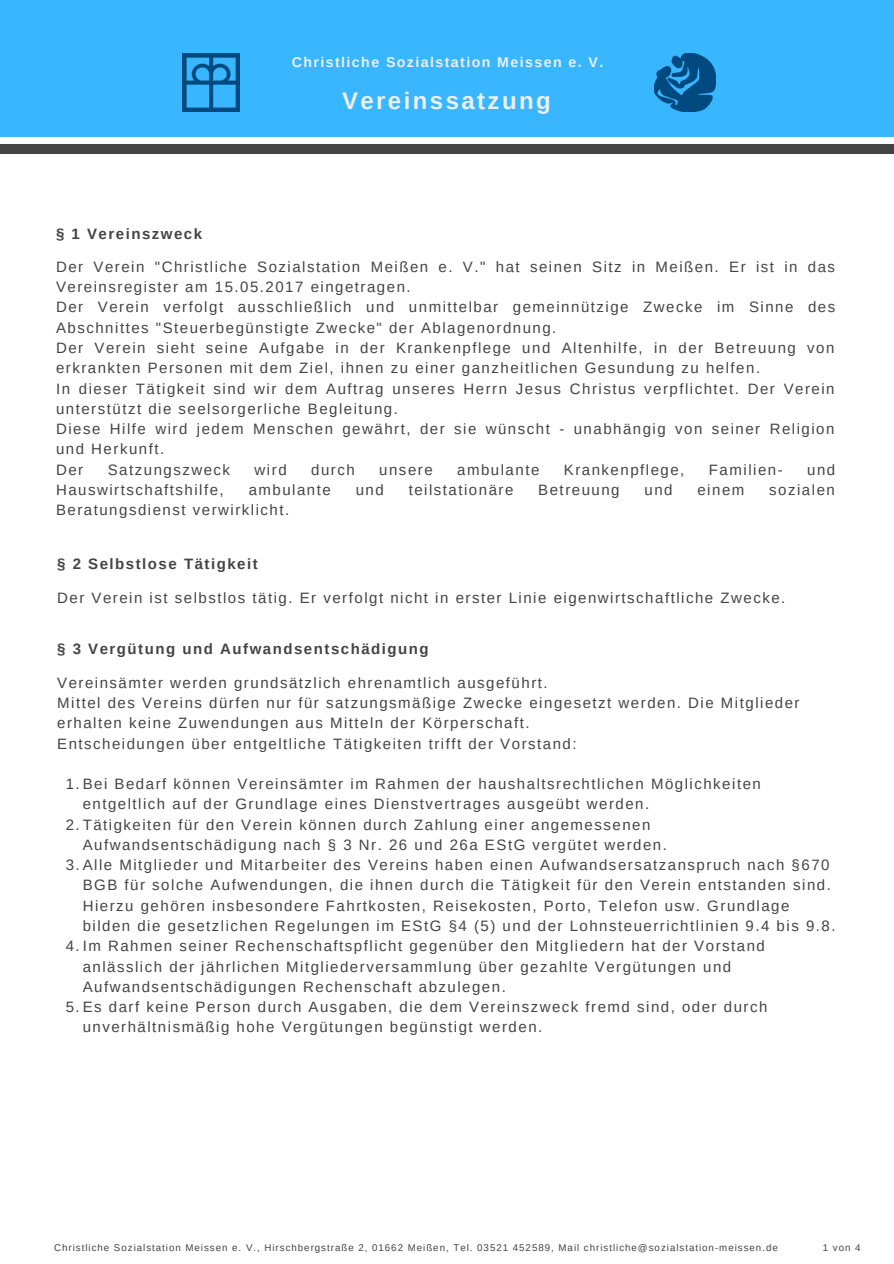
<style>
.page{position:relative;width:894px;height:1264px;background:#fff}
.page>*{position:absolute;margin:0;border:0;box-sizing:border-box;transform-origin:0 0}
.t1{font:700 24px "Arimo";letter-spacing:.1em;color:#ecf0f1}
.t2{font:15px/20.2px "Arimo";letter-spacing:.1em;color:#444}
.t3{font:700 15px "Arimo";letter-spacing:.1em;color:#444}
.t4{font:700 14.25px "Arimo";letter-spacing:.1em;color:#ecf0f1}
.t5{font:9.75px "Arimo";letter-spacing:.1em;color:#444}
</style>
<div class="page">
<div style="left:0;top:145px;width:893px;height:9px;background:#444"></div>
<div style="left:0;top:0;width:893px;height:137px;background:#38b6ff"></div>
<img style="left:654px;top:54px;width:61px;height:57px">
<img style="left:182px;top:54px;width:58px;height:57px">
<p class="t4" style="left:292px;top:54px;width:313px">Christliche Sozialstation Meissen e. V.</p>
<p class="t1" style="left:342px;top:87px;width:210px">Vereinssatzung</p>
<p class="t3" style="left:56px;top:226px;width:147px">§ 1 Vereinszweck</p>
<p class="t2" style="left:56px;top:256px;width:780px">Der Verein "Christliche Sozialstation Meißen e. V." hat seinen Sitz in Meißen. Er ist in das<br>Vereinsregister am 15.05.2017 eingetragen.</p>
<p class="t2" style="left:56px;top:297px;width:780px">Der Verein verfolgt ausschließlich und unmittelbar gemeinnützige Zwecke im Sinne des<br>Abschnittes "Steuerbegünstigte Zwecke" der Ablagenordnung.</p>
<p class="t2" style="left:56px;top:338px;width:779px">Der Verein sieht seine Aufgabe in der Krankenpflege und Altenhilfe, in der Betreuung von erkrankten Personen mit dem Ziel, ihnen zu einer ganzheitlichen Gesundung zu helfen.</p>
<p class="t2" style="left:56px;top:378px;width:779px">In dieser Tätigkeit sind wir dem Auftrag unseres Herrn Jesus Christus verpflichtet. Der Verein unterstützt die seelsorgerliche Begleitung.</p>
<p class="t2" style="left:56px;top:419px;width:779px">Diese Hilfe wird jedem Menschen gewährt, der sie wünscht - unabhängig von seiner Religion und Herkunft.</p>
<p class="t2" style="left:56px;top:459px;width:29px">Der</p>
<p class="t2" style="left:108px;top:459px;width:124px">Satzungszweck</p>
<p class="t2" style="left:254px;top:459px;width:34px">wird</p>
<p class="t2" style="left:311px;top:459px;width:45px">durch</p>
<p class="t2" style="left:379px;top:459px;width:55px">unsere</p>
<p class="t2" style="left:457px;top:459px;width:84px">ambulante</p>
<p class="t2" style="left:563px;top:459px;width:122px">Krankenpflege,</p>
<p class="t2" style="left:708px;top:459px;width:75px">Familien-</p>
<p class="t2" style="left:807px;top:459px;width:30px">und</p>
<p class="t2" style="left:56px;top:479px;width:169px">Hauswirtschaftshilfe,</p>
<p class="t2" style="left:249px;top:479px;width:84px">ambulante</p>
<p class="t2" style="left:355px;top:479px;width:30px">und</p>
<p class="t2" style="left:408px;top:479px;width:106px">teilstationäre</p>
<p class="t2" style="left:538px;top:479px;width:83px">Betreuung</p>
<p class="t2" style="left:644px;top:479px;width:30px">und</p>
<p class="t2" style="left:697px;top:479px;width:48px">einem</p>
<p class="t2" style="left:769px;top:479px;width:67px">sozialen</p>
<p class="t2" style="left:56px;top:500px;width:235px">Beratungsdienst verwirklicht.</p>
<p class="t3" style="left:57px;top:555px;width:202px">§ 2 Selbstlose Tätigkeit</p>
<p class="t2" style="left:57px;top:587px;width:729px">Der Verein ist selbstlos tätig. Er verfolgt nicht in erster Linie eigenwirtschaftliche Zwecke.</p>
<p class="t3" style="left:57px;top:640px;width:373px">§ 3 Vergütung und Aufwandsentschädigung</p>
<p class="t2" style="left:57px;top:672px;width:492px">Vereinsämter werden grundsätzlich ehrenamtlich ausgeführt.</p>
<p class="t2" style="left:57px;top:692px;width:743px">Mittel des Vereins dürfen nur für satzungsmäßige Zwecke eingesetzt werden. Die Mitglieder erhalten keine Zuwendungen aus Mitteln der Körperschaft.</p>
<p class="t2" style="left:57px;top:733px;width:521px">Entscheidungen über entgeltliche Tätigkeiten trifft der Vorstand:</p>
<p class="t2" style="left:83px;top:773px;width:679px;text-indent:-17px">1.Bei Bedarf können Vereinsämter im Rahmen der haushaltsrechtlichen Möglichkeiten entgeltlich auf der Grundlage eines Dienstvertrages ausgeübt werden.</p>
<p class="t2" style="left:83px;top:814px;width:585px;text-indent:-17px">2.Tätigkeiten für den Verein können durch Zahlung einer angemessenen<br>Aufwandsentschädigung nach § 3 Nr. 26 und 26a EStG vergütet werden.</p>
<p class="t2" style="left:83px;top:854px;width:754px;text-indent:-17px">3.Alle Mitglieder und Mitarbeiter des Vereins haben einen Aufwandsersatzanspruch nach §670<br>BGB für solche Aufwendungen, die ihnen durch die Tätigkeit für den Verein entstanden sind.<br>Hierzu gehören insbesondere Fahrtkosten, Reisekosten, Porto, Telefon usw. Grundlage bilden die gesetzlichen Regelungen im EStG §4 (5) und der Lohnsteuerrichtlinien 9.4 bis 9.8.</p>
<p class="t2" style="left:83px;top:936px;width:683px;text-indent:-17px">4.Im Rahmen seiner Rechenschaftspflicht gegenüber den Mitgliedern hat der Vorstand anlässlich der jährlichen Mitgliederversammlung über gezahlte Vergütungen und<br>Aufwandsentschädigungen Rechenschaft abzulegen.</p>
<p class="t2" style="left:83px;top:996px;width:686px;text-indent:-17px">5.Es darf keine Person durch Ausgaben, die dem Vereinszweck fremd sind, oder durch unverhältnismäßig hohe Vergütungen begünstigt werden.</p>
<p class="t5" style="left:54px;top:1242px;width:725px">Christliche Sozialstation Meissen e. V., Hirschbergstraße 2, 01662 Meißen, Tel. 03521 452589, Mail christliche@sozialstation-meissen.de</p>
<p class="t5" style="left:822px;top:1242px;width:39px">1 von 4</p>
</div>
